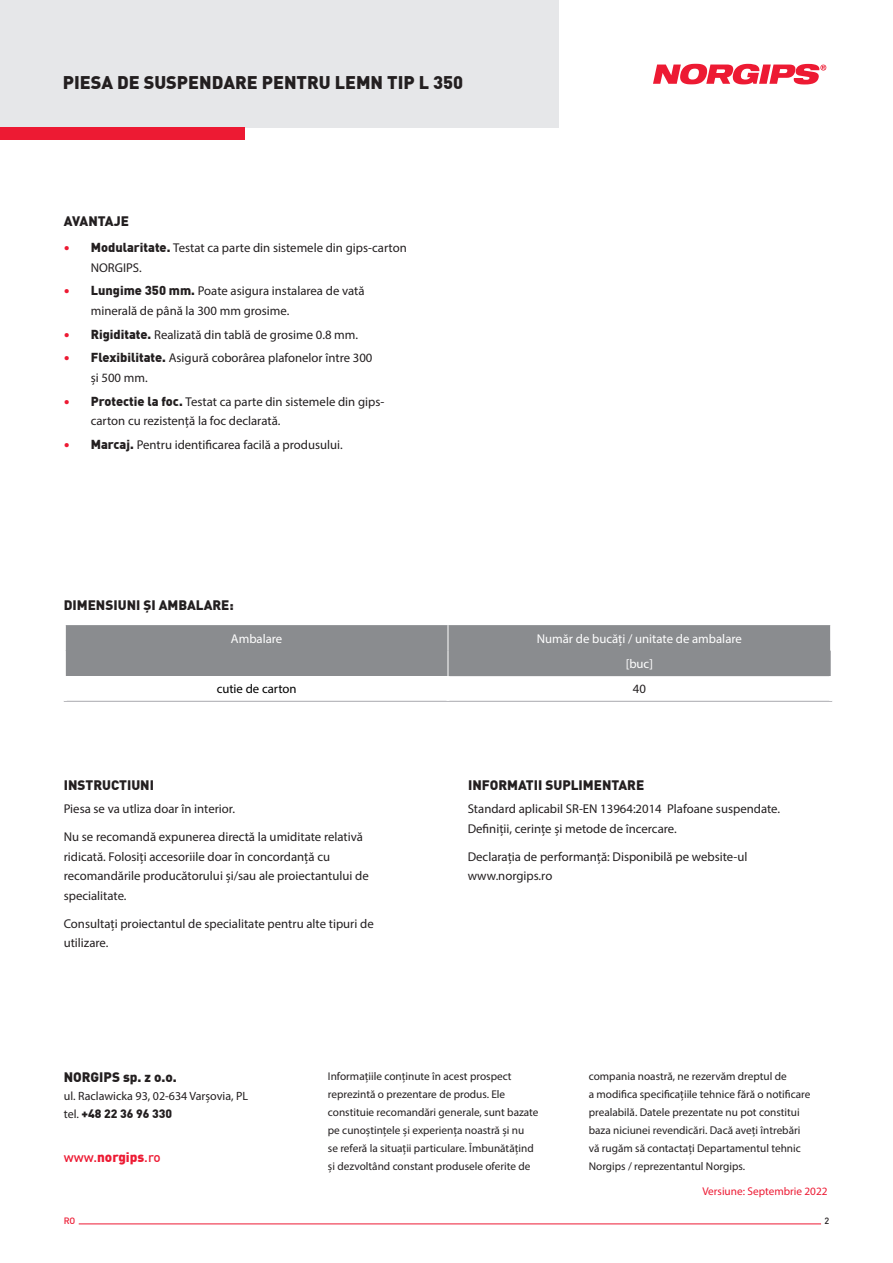
<style>
.page{position:relative;width:893px;height:1263px;background:#fff}
.page>*{position:absolute;margin:0;border:0;box-sizing:border-box;transform-origin:0 0}
.t1{font:900 18px "DIN Offc Pro";color:#231f20}
.header_2{font:900 13.5px "DIN Offc Pro";color:#231f20}
.t2{font:500 13.5px "DINOT";color:#ed1a33}
.t3{font:12.75px/19.5px "Myriad Pro";color:#231f20}
.t4{font:12.75px "Myriad Pro";color:#fff}
.t5{font:12.75px "Myriad Pro";color:#000001}
.t6{font:12px "Myriad Pro";color:#231f20}
.t7{font:900 12px "DIN Offc Pro";color:#231f20}
.txt{font:11.25px/18px "Myriad Pro";color:#231f20}
.txt-2{font:11.25px "Myriad Pro";color:#ed1a33}
.t8{font:500 9px "DIN Offc Pro";color:#ed1a33}
.t9{font:500 9px "DIN Offc Pro";color:#231f20}
.s1{font-family:"DIN Offc Pro";font-weight:900;color:#ed1a33}
.s2{font-family:"DIN Offc Pro";font-weight:900}
.s3{font-family:"Myriad Pro";font-weight:400}
.s4{font-weight:900}
</style>
<div class="page">
<div style="left:0;top:0;width:558px;height:128px;background:#e6e7e9"></div>
<div style="left:0;top:128px;width:244px;height:12px;background:#ed1a33"></div>
<svg style="left:653px;top:64px;width:173px;height:20px"></svg>
<hr style="left:79px;top:1223px;width:742px;height:1px;background:#ed1a33">
<hr style="left:64px;top:701px;width:384px;height:1px;background:#a8a9ad">
<hr style="left:448px;top:701px;width:384px;height:1px;background:#a8a9ad">
<div style="left:65px;top:625px;width:766px;height:51px;background:#8a8c8f"></div>
<p class="t1" style="left:63px;top:68px;width:402px">PIESA DE SUSPENDARE PENTRU LEMN TIP L 350</p>
<p class="header_2" style="left:64px;top:210px;width:67px">AVANTAJE</p>
<p class="t3" style="left:91px;top:238px;width:317px;text-indent:-27px"><span class="s1">•</span> <span class="s2">Modularitate.</span> Testat ca parte din sistemele din gips-carton<br>NORGIPS.</p>
<p class="t3" style="left:91px;top:281px;width:275px;text-indent:-27px"><span class="s1">•</span> <span class="s2">Lungime 350 mm.</span> Poate asigura instalarea de vată minerală de până la 300 mm grosime.</p>
<p class="t3" style="left:64px;top:324px;width:296px"><span class="s1">•</span> <span class="s2">Rigiditate.</span> Realizată din tablă de grosime 0.8 mm.</p>
<p class="t3" style="left:91px;top:348px;width:283px;text-indent:-27px"><span class="s1">•</span> <span class="s2">Flexibilitate.</span> Asigură coborârea plafonelor între 300 și 500 mm.</p>
<p class="t3" style="left:91px;top:391px;width:295px;text-indent:-27px"><span class="s1">•</span> <span class="s2">Protectie la foc.</span> Testat ca parte din sistemele din gips&shy;carton cu rezistență la foc declarată.</p>
<p class="t3" style="left:64px;top:435px;width:281px"><span class="s1">•</span> <span class="s2">Marcaj.</span> Pentru identificarea facilă a produsului.</p>
<p class="header_2" style="left:64px;top:594px;width:172px">DIMENSIUNI ȘI AMBALARE:</p>
<p class="t4" style="left:231px;top:631px;width:53px">Ambalare</p>
<p class="t4" style="left:537px;top:631px;width:207px">Număr de bucăți / unitate de ambalare</p>
<p class="t4" style="left:626px;top:656px;width:29px">[buc]</p>
<p class="t5" style="left:217px;top:681px;width:81px">cutie de carton</p>
<p class="t3" style="left:633px;top:679px;width:15px">40</p>
<p class="header_2" style="left:64px;top:774px;width:92px">INSTRUCTIUNI</p>
<p class="header_2" style="left:468px;top:774px;width:178px">INFORMATII SUPLIMENTARE</p>
<p class="t3" style="left:64px;top:799px;width:173px">Piesa se va utliza doar în interior.</p>
<p class="t3" style="left:64px;top:827px;width:306px">Nu se recomandă expunerea directă la umiditate relativă ridicată. Folosiți accesoriile doar în concordanță cu recomandările producătorului și/sau ale proiectantului de specialitate.</p>
<p class="t3" style="left:64px;top:914px;width:312px">Consultați proiectantul de specialitate pentru alte tipuri de utilizare.</p>
<p class="t3" style="left:468px;top:799px;width:314px">Standard aplicabil SR-EN 13964:2014 Plafoane suspendate.<br>Definiții, cerințe și metode de încercare.</p>
<p class="t3" style="left:468px;top:847px;width:281px">Declarația de performanță: Disponibilă pe website-ul www.norgips.ro</p>
<p class="header_2" style="left:64px;top:1066px;width:115px">NORGIPS sp. z o.o.</p>
<p class="t6" style="left:64px;top:1088px;width:186px">ul. Raclawicka 93, 02-634 Varșovia, PL</p>
<p class="t7" style="left:64px;top:1104px;width:110px"><span class="s3">tel.</span> +48 22 36 96 330</p>
<p class="t2" style="left:64px;top:1147px;width:99px">www.<span class="s4">norgips</span>.ro</p>
<p class="txt" style="left:328px;top:1067px;width:212px">Informațiile conținute în acest prospect reprezintă o prezentare de produs. Ele constituie recomandări generale, sunt bazate pe cunoștințele și experiența noastră și nu<br>se referă la situații particulare. Îmbunătățind și dezvoltând constant produsele oferite de</p>
<p class="txt" style="left:589px;top:1067px;width:223px">compania noastră, ne rezervăm dreptul de<br>a modifica specificațiile tehnice fără o notificare prealabilă. Datele prezentate nu pot constitui baza niciunei revendicări. Dacă aveți întrebări vă rugăm să contactați Departamentul tehnic Norgips / reprezentantul Norgips.</p>
<p class="txt-2" style="left:702px;top:1185px;width:127px">Versiune: Septembrie 2022</p>
<p class="t8" style="left:64px;top:1214px;width:13px">RO</p>
<p class="t9" style="left:824px;top:1214px;width:6px">2</p>
</div>
